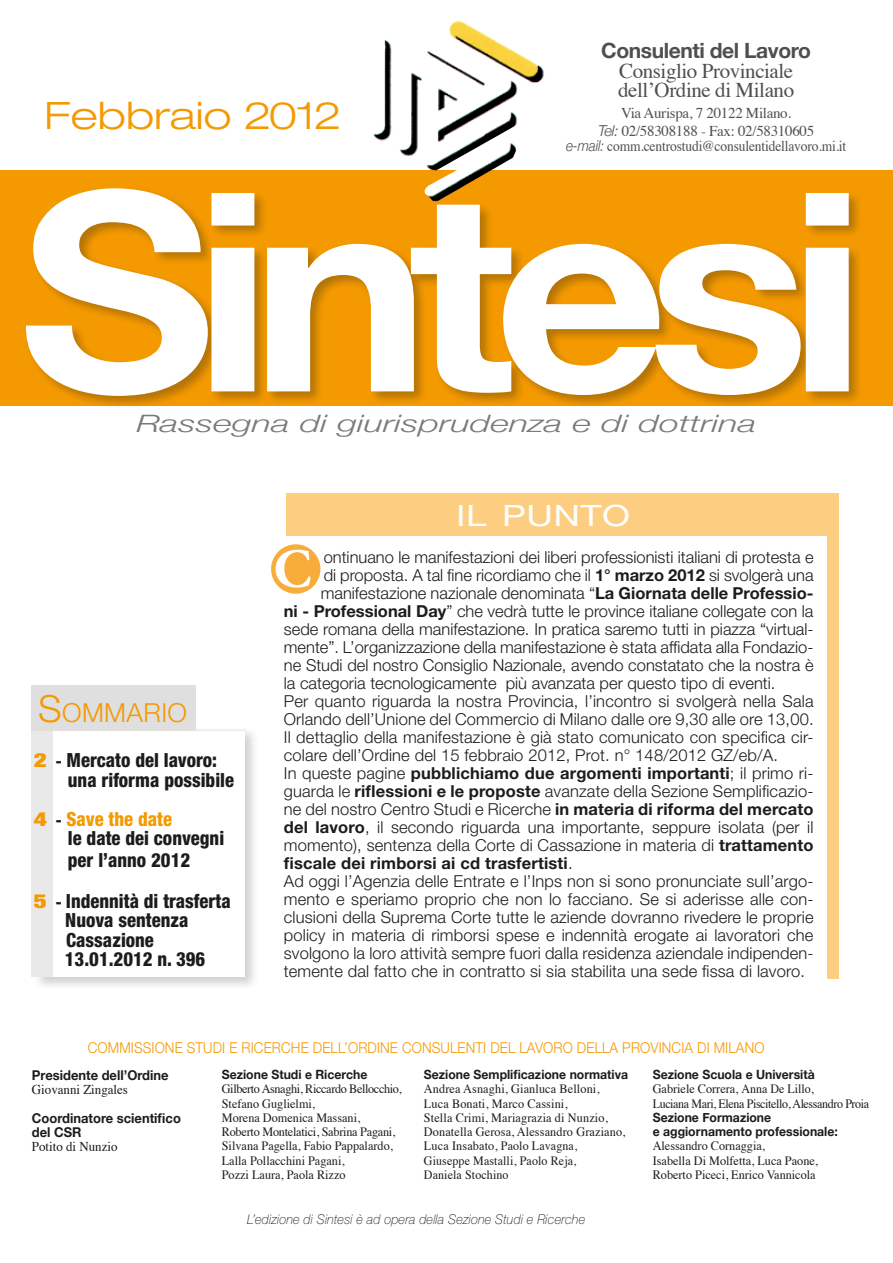
<style>
.page{position:relative;width:893px;height:1263px;background:#fff}
.page>*{position:absolute;margin:0;border:0;box-sizing:border-box;transform-origin:0 0}
.t1{font:700 277.8px "Helvetica Neue";letter-spacing:-.07em;color:#fff;scale:1.09 1}
.t2{font:700 54.9px "Adobe Garamond Pro";color:#fff}
.t3{font:300 expanded 37.8px "Helvetica Neue LT Std";color:#f49900;scale:1.12 1}
.t4{font:29.4px "Helvetica Neue LT Std";letter-spacing:.015em;color:#fff;scale:1.25 1}
.t5{font:300 26.25px "Helvetica Neue LT Std";letter-spacing:.015em;color:#f49900}
.t6{font:italic 300 24px "Helvetica Neue";color:#7a7a79;scale:1.5 1}
.t7{font:21px/19.5px "Times";letter-spacing:-.02em;color:#4f4f4e}
.t8{font:700 21px "Helvetica Neue";letter-spacing:-.02em;color:#4f4f4e}
.t9{font:800 condensed 19.5px/19.5px "Helvetica Neue LT Std";color:#1c1c1a;scale:.96 1}
.t10{font:300 16.5px "Helvetica Neue LT Std";letter-spacing:.01em;color:#1c1c1a}
.t11{font:700 16.5px "Helvetica Neue LT Std";letter-spacing:.01em;color:#1c1c1a}
.t12{font:300 15px "Helvetica Neue LT Std";letter-spacing:.01em;color:#f49900;scale:.91 1}
.t13{font:15px/18px "Times";letter-spacing:-.02em;color:#4f4f4e;text-align:center}
.t14{font:15px "Times";letter-spacing:-.02em;color:#4f4f4e;scale:.9 1}
.t15{font:italic 100 13.5px "Helvetica Neue LT Std";letter-spacing:.01em;color:#1c1c1a;scale:.95 1}
.t16{font:700 13.5px/14.2px "Helvetica Neue";color:#1c1c1a;scale:.96 1}
.t17{font:13.5px "Times";color:#1c1c1a;scale:.96 1}
.t18{font:12.75px/14.2px "Times";color:#1c1c1a;scale:.96 1}
.t19{font:700 12.75px/14.2px "Helvetica Neue";color:#1c1c1a;scale:.96 1}
.t20{font:12.75px/14.2px "Times";letter-spacing:-.03em;color:#1c1c1a;scale:.96 1}
.s1{font-family:"Helvetica Neue";font-weight:300;font-style:italic}
.s2{font-size:37.5px}
.s3{font-weight:900;color:#f49900}
.s4{font-size:16.5px}
.s5{color:#f49900}
.s6{font-weight:700}
.s7{font-weight:300}
</style>
<div class="page">
<div style="left:0;top:170px;width:893px;height:235px;background:#f49900"></div>
<div style="left:286px;top:493px;width:553px;height:486px;background:#fdcd81"></div>
<div style="left:262px;top:537px;width:564px;height:458px;background:#fff"></div>
<div style="left:24px;top:186px;width:838px;height:224px;background:#1c1c1a;opacity:.3"></div>
<div style="left:271px;top:544px;width:49px;height:50px;background:#f8ad3a;border-radius:50%"></div>
<img style="left:358px;top:20px;width:193px;height:182px">
<svg style="left:424px;top:183px;width:15px;height:13px"></svg>
<div style="left:33px;top:727px;width:227px;height:264px;background:#1c1c1a;opacity:.2"></div>
<div style="left:36px;top:729px;width:209px;height:248px;background:#fff"></div>
<div style="left:31px;top:729px;width:22px;height:248px;background:#e9e9e9"></div>
<div style="left:32px;top:685px;width:164px;height:46px;background:#dfdfdf"></div>
<hr style="left:194px;top:729px;width:51px;height:2px;background:#e9e9e9">
<h3 class="t3" style="left:44px;top:93px;width:267px">Febbraio 2012</h3>
<p class="t8" style="left:601px;top:38px;width:211px">Consulenti del Lavoro</p>
<p class="t7" style="left:618px;top:59px;width:177px">Consiglio Provinciale dell’Ordine di Milano</p>
<p class="t13" style="left:598px;top:103px;width:218px">Via Aurispa, 7 20122 Milano.<br><span class="s1">Tel:</span> 02/58308188 - Fax: 02/58310605</p>
<p class="t14" style="left:566px;top:132px;width:313px"><span class="s1">e-mail:</span> comm.centrostudi@consulentidellavoro.mi.it</p>
<h1 class="t1" style="left:19px;top:121px;width:779px">Sintesi</h1>
<h3 class="t6" style="left:136px;top:410px;width:415px">Rassegna di giurisprudenza e di dottrina</h3>
<h3 class="t5" style="left:38px;top:696px;width:150px"><span class="s2">S</span>OMMARIO</h3>
<p class="t9" style="left:68px;top:750px;width:175px;text-indent:-34px"><span class="s3">2</span> <span class="s4">-</span> Mercato del lavoro: una riforma possibile</p>
<p class="t9" style="left:68px;top:809px;width:164px;text-indent:-34px"><span class="s3">4</span> <span class="s4">-</span> <span class="s5">Save the date<br></span>le date dei convegni</p>
<p class="t9" style="left:34px;top:839px;width:207px;line-height:41.1px;text-align:center">per l’anno 2012<br><span class="s3">5</span> <span class="s4">-</span> Indennità di trasferta</p>
<p class="t9" style="left:65px;top:910px;width:148px">Nuova sentenza<br>Cassazione<br>13.01.2012 n. 396</p>
<h3 class="t4" style="left:456px;top:497px;width:141px">IL PUNTO</h3>
<h2 class="t2" style="left:273px;top:537px;width:39px">C</h2>
<p class="t10" style="left:324px;top:547px;width:491px">ontinuano le manifestazioni dei liberi professionisti italiani di protesta e</p>
<p class="t10" style="left:324px;top:565px;width:491px">di proposta. A tal fine ricordiamo che il <span class="s6">1° marzo 2012</span> si svolgerà una</p>
<p class="t10" style="left:321px;top:583px;width:494px">manifestazione nazionale denominata “<span class="s6">La Giornata delle Professio-</span></p>
<p class="t10" style="left:284px;top:601px;width:531px"><span class="s6">ni - Professional Day</span>” che vedrà tutte le province italiane collegate con la</p>
<p class="t10" style="left:284px;top:619px;width:531px">sede romana della manifestazione. In pratica saremo tutti in piazza “virtual-</p>
<p class="t10" style="left:284px;top:637px;width:531px">mente”. L’organizzazione della manifestazione è stata affidata alla Fondazio-</p>
<p class="t10" style="left:284px;top:655px;width:531px">ne Studi del nostro Consiglio Nazionale, avendo constatato che la nostra è</p>
<p class="t10" style="left:284px;top:673px;width:493px">la categoria tecnologicamente più avanzata per questo tipo di eventi.</p>
<p class="t10" style="left:284px;top:691px;width:531px">Per quanto riguarda la nostra Provincia, l’incontro si svolgerà nella Sala</p>
<p class="t10" style="left:284px;top:709px;width:531px">Orlando dell’Unione del Commercio di Milano dalle ore 9,30 alle ore 13,00.</p>
<p class="t10" style="left:284px;top:727px;width:531px">Il dettaglio della manifestazione è già stato comunicato con specifica cir-</p>
<p class="t10" style="left:284px;top:745px;width:496px">colare dell’Ordine del 15 febbraio 2012, Prot. n° 148/2012 GZ/eb/A.</p>
<p class="t11" style="left:284px;top:763px;width:531px"><span class="s7">In queste pagine</span> pubblichiamo due argomenti importanti<span class="s7">; il primo ri-</span></p>
<p class="t10" style="left:284px;top:781px;width:531px">guarda le <span class="s6">riflessioni e le proposte</span> avanzate della Sezione Semplificazio-</p>
<p class="t10" style="left:284px;top:799px;width:531px">ne del nostro Centro Studi e Ricerche <span class="s6">in materia di riforma del mercato</span></p>
<p class="t10" style="left:284px;top:817px;width:531px"><span class="s6">del lavoro</span>, il secondo riguarda una importante, seppure isolata (per il</p>
<p class="t10" style="left:284px;top:835px;width:531px">momento), sentenza della Corte di Cassazione in materia di <span class="s6">trattamento</span></p>
<p class="t11" style="left:284px;top:853px;width:290px">fiscale dei rimborsi ai cd trasfertisti<span class="s7">.</span></p>
<p class="t10" style="left:284px;top:871px;width:531px">Ad oggi l’Agenzia delle Entrate e l’Inps non si sono pronunciate sull’argo-</p>
<p class="t10" style="left:284px;top:889px;width:531px">mento e speriamo proprio che non lo facciano. Se si aderisse alle con-</p>
<p class="t10" style="left:284px;top:907px;width:531px">clusioni della Suprema Corte tutte le aziende dovranno rivedere le proprie</p>
<p class="t10" style="left:284px;top:925px;width:531px">policy in materia di rimborsi spese e indennità erogate ai lavoratori che</p>
<p class="t10" style="left:284px;top:943px;width:531px">svolgono la loro attività sempre fuori dalla residenza aziendale indipenden-</p>
<p class="t10" style="left:284px;top:961px;width:523px">temente dal fatto che in contratto si sia stabilita una sede fissa di lavoro.</p>
<p class="t12" style="left:88px;top:1038px;width:745px">COMMISSIONE STUDI E RICERCHE DELL’ORDINE CONSULENTI DEL LAVORO DELLA PROVINCIA DI MILANO</p>
<p class="t16" style="left:32px;top:1067px;width:144px">Presidente dell’Ordine</p>
<p class="t17" style="left:32px;top:1077px;width:102px">Giovanni Zingales</p>
<p class="t16" style="left:32px;top:1110px;width:157px">Coordinatore scientifico del CSR</p>
<p class="t17" style="left:32px;top:1134px;width:91px">Potito di Nunzio</p>
<p class="t19" style="left:222px;top:1067px;width:153px">Sezione Studi e Ricerche</p>
<p class="t18" style="left:222px;top:1081px;width:189px">Gilberto Asnaghi, Riccardo Bellocchio,<br>Stefano Guglielmi,<br>Morena Domenica Massani,<br>Roberto Montelatici, Sabrina Pagani,<br>Silvana Pagella, Fabio Pappalardo,<br>Lalla Pollacchini Pagani,<br>Pozzi Laura, Paola Rizzo</p>
<p class="t19" style="left:424px;top:1067px;width:214px">Sezione Semplificazione normativa</p>
<p class="t18" style="left:424px;top:1081px;width:211px">Andrea Asnaghi, Gianluca Belloni,<br>Luca Bonati, Marco Cassini,<br>Stella Crimi, Mariagrazia di Nunzio,<br>Donatella Gerosa, Alessandro Graziano,<br>Luca Insabato, Paolo Lavagna,<br>Giuseppe Mastalli, Paolo Reja,<br>Daniela Stochino</p>
<p class="t15" style="left:247px;top:1211px;width:358px">L’edizione di Sintesi è ad opera della Sezione Studi e Ricerche</p>
<p class="t19" style="left:653px;top:1067px;width:170px">Sezione Scuola e Università</p>
<p class="t20" style="left:653px;top:1081px;width:227px">Gabriele Correra, Anna De Lillo,<br>Luciana Mari, Elena Piscitello, Alessandro Proia</p>
<p class="t19" style="left:653px;top:1110px;width:194px">Sezione Formazione<br>e aggiornamento professionale:</p>
<p class="t18" style="left:653px;top:1138px;width:174px">Alessandro Cornaggia,<br>Isabella Di Molfetta, Luca Paone,<br>Roberto Piceci, Enrico Vannicola</p>
</div>
